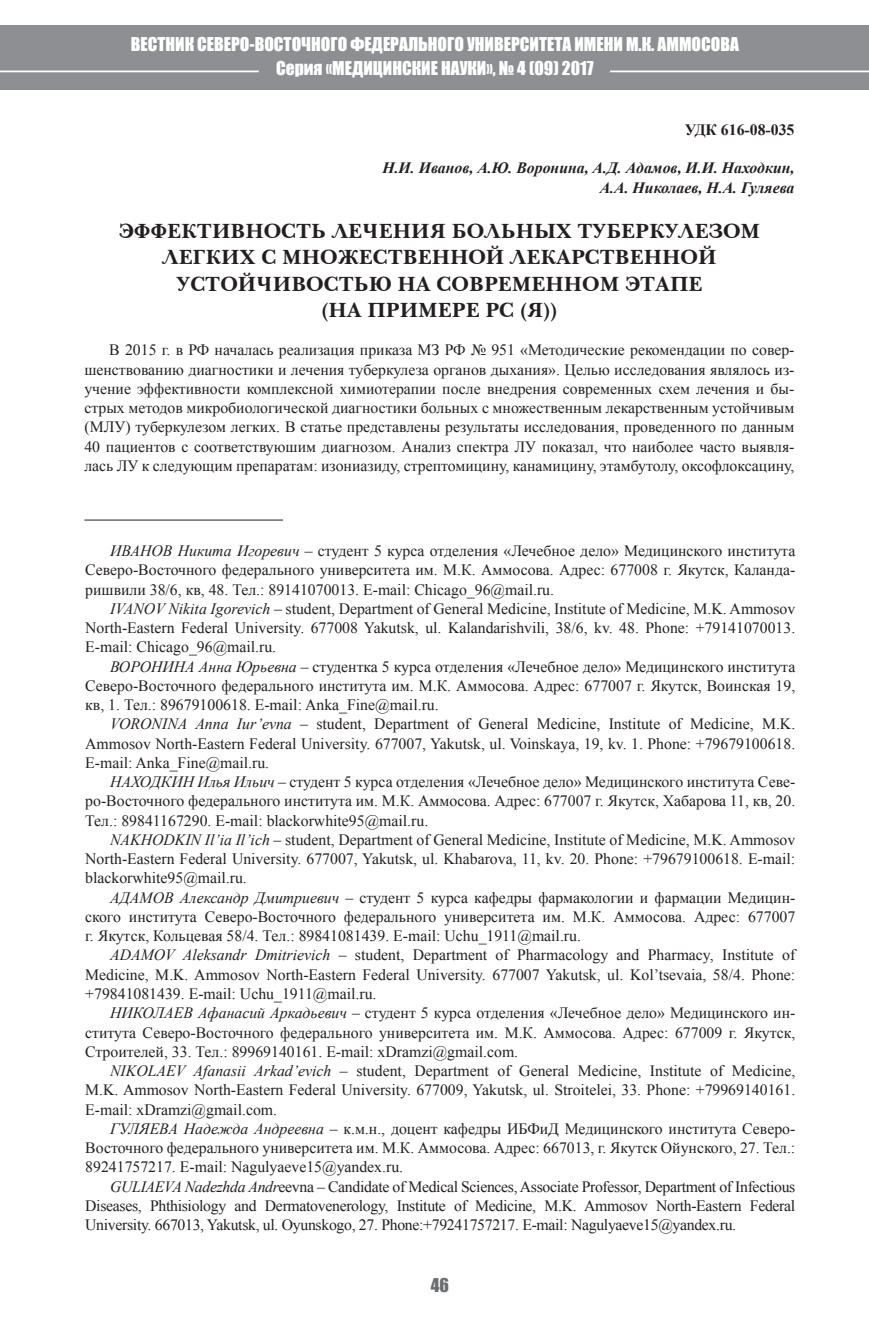
<style>
.page{position:relative;width:869px;height:1340px;background:#fff}
.page>*{position:absolute;margin:0;border:0;box-sizing:border-box;transform-origin:0 0}
.Стиль_абзаца_2{font:700 21px "Baskerville BT";color:#231f20}
.t1{font:17.5px/24.5px "Impact";color:#fff;text-align:center}
.t2{font:17.5px "Impact";color:#6c6d70}
.Обычный{font:15.75px/19.2px "Times New Roman";color:#231f20;text-align:justify}
.Обычный-2{font:italic 700 15.75px "Times New Roman";color:#231f20}
.Обычный-3{font:700 15.75px "Times New Roman";color:#231f20}
.s1{font-style:italic}
</style>
<div class="page">
<div style="left:0;top:25px;width:868px;height:64px;background:#8d8f92"></div>
<hr style="left:0;top:71px;width:259px;height:1px;background:#fff">
<hr style="left:610px;top:71px;width:258px;height:1px;background:#fff">
<hr style="left:84px;top:520px;width:199px;height:1px;background:#231f20">
<p class="t1" style="left:131px;top:31px;width:609px">ВЕСТНИК СЕВЕРО-ВОСТОЧНОГО ФЕДЕРАЛЬНОГО УНИВЕРСИТЕТА ИМЕНИ М.К. АММОСОВА<br>Серия «МЕДИЦИНСКИЕ НАУКИ», № 4 (09) 2017</p>
<p class="Обычный-3" style="left:684px;top:119px;width:111px">УДК 616-08-035</p>
<p class="Обычный-2" style="left:382px;top:157px;width:413px">Н.И. Иванов, А.Ю. Воронина, А.Д. Адамов, И.И. Находкин,</p>
<p class="Обычный-2" style="left:599px;top:176px;width:196px">А.А. Николаев, Н.А. Гуляева</p>
<p class="Стиль_абзаца_2" style="left:119px;top:216px;width:642px">ЭФФЕКТИВНОСТЬ ЛЕЧЕНИЯ БОЛЬНЫХ ТУБЕРКУЛЕЗОМ</p>
<p class="Стиль_абзаца_2" style="left:162px;top:243px;width:555px">ЛЕГКИХ С МНОЖЕСТВЕННОЙ ЛЕКАРСТВЕННОЙ</p>
<p class="Стиль_абзаца_2" style="left:176px;top:269px;width:527px">УСТОЙЧИВОСТЬЮ НА СОВРЕМЕННОМ ЭТАПЕ</p>
<p class="Стиль_абзаца_2" style="left:321px;top:295px;width:237px">(НА ПРИМЕРЕ РС (Я))</p>
<p class="Обычный" style="left:84px;top:340px;width:711px;text-indent:25px">В 2015 г. в РФ началась реализация приказа МЗ РФ № 951 «Методические рекомендации по совер&shy;шенствованию диагностики и лечения туберкулеза органов дыхания». Целью исследования являлось из&shy;учение эффективности комплексной химиотерапии после внедрения современных схем лечения и бы&shy;стрых методов микробиологической диагностики больных с множественным лекарственным устойчивым (МЛУ) туберкулезом легких. В статье представлены результаты исследования, проведенного по данным 40 пациентов с соответствуюшим диагнозом. Анализ спектра ЛУ показал, что наиболее часто выявля&shy;лась ЛУ к следующим препаратам: изониазиду, стрептомицину, канамицину, этамбутолу, оксофлоксацину,</p>
<p class="Обычный" style="left:85px;top:541px;width:711px;text-indent:25px"><span class="s1">ИВАНОВ Никита Игоревич</span> – студент 5 курса отделения «Лечебное дело» Медицинского института Северо-Восточного федерального университета им. М.К. Аммосова. Адрес: 677008 г. Якутск, Каланда&shy;ришвили 38/6, кв, 48. Тел.: 89141070013. E-mail: Chicago_96@mail.ru.</p>
<p class="Обычный" style="left:85px;top:598px;width:711px;text-indent:25px"><span class="s1">IVANOV Nikita Igorevich</span> – student, Department of General Medicine, Institute of Medicine, M.K. Ammosov North-Eastern Federal University. 677008 Yakutsk, ul. Kalandarishvili, 38/6, kv. 48. Phone: +79141070013.<br>E-mail: Chicago_96@mail.ru.</p>
<p class="Обычный" style="left:85px;top:656px;width:711px;text-indent:25px"><span class="s1">ВОРОНИНА Анна Юрьевна</span> – студентка 5 курса отделения «Лечебное дело» Медицинского института Северо-Восточного федерального института им. М.К. Аммосова. Адрес: 677007 г. Якутск, Воинская 19, кв, 1. Тел.: 89679100618. E-mail: Anka_Fine@mail.ru.</p>
<p class="Обычный" style="left:85px;top:714px;width:711px;text-indent:25px"><span class="s1">VORONINA Anna Iur’evna</span> – student, Department of General Medicine, Institute of Medicine, M.K.<br>Ammosov North-Eastern Federal University. 677007, Yakutsk, ul. Voinskaya, 19, kv. 1. Phone: +79679100618.<br>E-mail: Anka_Fine@mail.ru.</p>
<p class="Обычный" style="left:85px;top:772px;width:711px;text-indent:25px"><span class="s1">НАХОДКИН Илья Ильич</span> – студент 5 курса отделения «Лечебное дело» Медицинского института Севе&shy;ро-Восточного федерального института им. М.К. Аммосова. Адрес: 677007 г. Якутск, Хабарова 11, кв, 20.<br>Тел.: 89841167290. E-mail: blackorwhite95@mail.ru.</p>
<p class="Обычный" style="left:85px;top:829px;width:711px;text-indent:25px"><span class="s1">NAKHODKIN Il’ia Il’ich</span> – student, Department of General Medicine, Institute of Medicine, M.K. Ammosov North-Eastern Federal University. 677007, Yakutsk, ul. Khabarova, 11, kv. 20. Phone: +79679100618. E-mail: blackorwhite95@mail.ru.</p>
<p class="Обычный" style="left:85px;top:887px;width:711px;text-indent:25px"><span class="s1">АДАМОВ Александр Дмитриевич</span> – студент 5 курса кафедры фармакологии и фармации Медицин&shy;ского института Северо-Восточного федерального университета им. М.К. Аммосова. Адрес: 677007 г. Якутск, Кольцевая 58/4. Тел.: 89841081439. E-mail: Uchu_1911@mail.ru.</p>
<p class="Обычный" style="left:85px;top:945px;width:711px;text-indent:25px"><span class="s1">ADAMOV Aleksandr Dmitrievich</span> – student, Department of Pharmacology and Pharmacy, Institute of Medicine, M.K. Ammosov North-Eastern Federal University. 677007 Yakutsk, ul. Kol’tsevaia, 58/4. Phone: +79841081439. E-mail: Uchu_1911@mail.ru.</p>
<p class="Обычный" style="left:85px;top:1003px;width:711px;text-indent:25px"><span class="s1">НИКОЛАЕВ Афанасий Аркадьевич</span> – студент 5 курса отделения «Лечебное дело» Медицинского ин&shy;ститута Северо-Восточного федерального университета им. М.К. Аммосова. Адрес: 677009 г. Якутск, Строителей, 33. Тел.: 89969140161. E-mail: xDramzi@gmail.com.</p>
<p class="Обычный" style="left:85px;top:1060px;width:711px;text-indent:25px"><span class="s1">NIKOLAEV Afanasii Arkad’evich</span> – student, Department of General Medicine, Institute of Medicine, M.K. Ammosov North-Eastern Federal University. 677009, Yakutsk, ul. Stroitelei, 33. Phone: +79969140161.<br>E-mail: xDramzi@gmail.com.</p>
<p class="Обычный" style="left:85px;top:1118px;width:711px;text-indent:25px"><span class="s1">ГУЛЯЕВА Надежда Андреевна</span> – к.м.н., доцент кафедры ИБФиД Медицинского института Северо-Восточного федерального университета им. М.К. Аммосова. Адрес: 667013, г. Якутск Ойунского, 27. Тел.:<br>89241757217. E-mail: Nagulyaeve15@yandex.ru.</p>
<p class="Обычный" style="left:85px;top:1176px;width:711px;text-indent:25px"><span class="s1">GULIAEVA Nadezhda Andr</span>eevna – Candidate of Medical Sciences, Associate Professor, Department of Infectious Diseases, Phthisiology and Dermatovenerology, Institute of Medicine, M.K. Ammosov North-Eastern Federal University. 667013, Yakutsk, ul. Oyunskogo, 27. Phone:+79241757217. E-mail: Nagulyaeve15@yandex.ru.</p>
<p class="t2" style="left:430px;top:1271px;width:20px">46</p>
</div>
